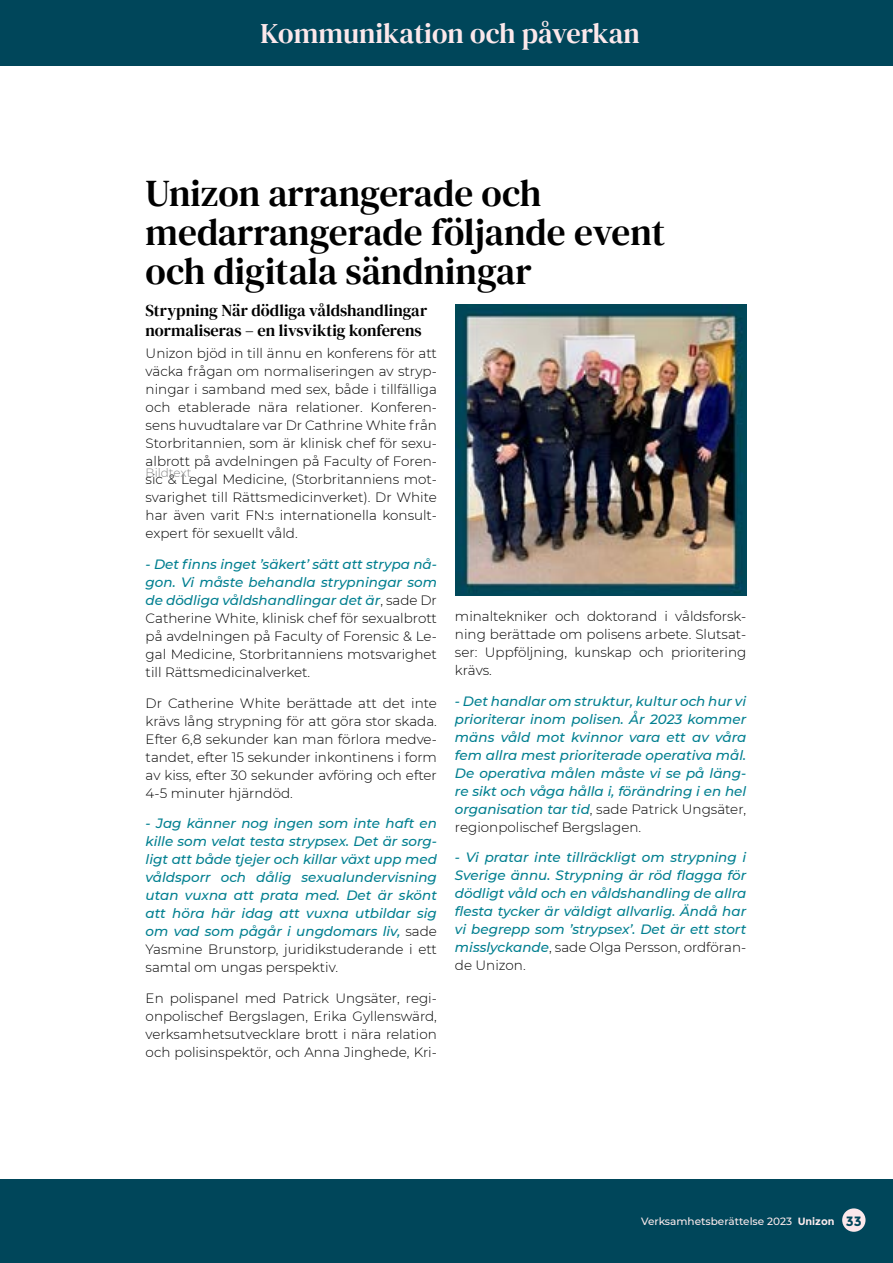
<style>
.page{position:relative;width:893px;height:1263px;background:#fff}
.page>*{position:absolute;margin:0;border:0;box-sizing:border-box;transform-origin:0 0}
.t1{font:37.5px/39px "DM Serif Text";color:#000}
.t2{font:28.5px "DM Serif Text";color:#fce8eb}
.t3{font:16.5px/19.5px "DM Serif Text";letter-spacing:-.005em;color:#000}
.t4{font:300 13.5px/18px "Montserrat";color:#000;text-align:justify}
.t5{font:italic 500 13.5px/18px "Montserrat";color:#007f90;text-align:justify}
.t6{font:300 12px "Montserrat";color:#878787}
.t7{font:500 10.5px "Montserrat";color:#fdecee}
.s1{font-weight:500;font-style:italic;color:#007f90}
.s2{font-weight:300;font-style:normal;color:#000}
.s3{font-weight:700}
.s4{font-weight:700;font-size:13.5px;color:#00465a}
</style>
<div class="page">
<img style="left:455px;top:305px;width:291px;height:290px">
<div style="left:0;top:0;width:893px;height:66px;background:#00465a"></div>
<div style="left:0;top:1179px;width:893px;height:84px;background:#00465a"></div>
<div style="left:842px;top:1208px;width:23px;height:24px;background:#fce8eb;border-radius:50%"></div>
<h2 class="t2" style="left:261px;top:17px;width:381px">Kommunikation och påverkan</h2>
<h1 class="t1" style="left:146px;top:174px;width:521px">Unizon arrangerade och medarrangerade följande event och digitala sändningar</h1>
<p class="t3" style="left:146px;top:301px;width:283px">Strypning När dödliga våldshandlingar normaliseras – en livsviktig konferens</p>
<p class="t4" style="left:146px;top:344px;width:293px">Unizon bjöd in till ännu en konferens för att väcka frågan om normaliseringen av stryp&shy;ningar i samband med sex, både i tillfälliga och etablerade nära relationer. Konferen&shy;sens huvudtalare var Dr Cathrine White från Storbritannien, som är klinisk chef för sexu&shy;albrott på avdelningen på Faculty of Foren&shy;sic &amp; Legal Medicine, (Storbritanniens mot&shy;svarighet till Rättsmedicinverket). Dr White har även varit FN:s internationella konsult&shy;expert för sexuellt våld.</p>
<p class="t4" style="left:146px;top:555px;width:293px"><span class="s1">- Det finns inget ’säkert’ sätt att strypa nå&shy;gon. Vi måste behandla strypningar som de dödliga våldshandlingar det är</span>, sade Dr Catherine White, klinisk chef för sexualbrott på avdelningen på Faculty of Forensic &amp; Le&shy;gal Medicine, Storbritanniens motsvarighet till Rättsmedicinalverket.</p>
<p class="t4" style="left:146px;top:693px;width:293px">Dr Catherine White berättade att det inte krävs lång strypning för att göra stor skada.<br>Efter 6,8 sekunder kan man förlora medve&shy;tandet, efter 15 sekunder inkontinens i form av kiss, efter 30 sekunder avföring och efter 4-5 minuter hjärndöd.</p>
<p class="t5" style="left:146px;top:814px;width:293px">- Jag känner nog ingen som inte haft en kille som velat testa strypsex. Det är sorg&shy;ligt att både tjejer och killar växt upp med våldsporr och dålig sexualundervisning utan vuxna att prata med. Det är skönt att höra här idag att vuxna utbildar sig om vad som pågår i ungdomars liv, <span class="s2">sade Yasmine Brunstorp, juridikstuderande i ett samtal om ungas perspektiv.</span></p>
<p class="t4" style="left:146px;top:989px;width:293px">En polispanel med Patrick Ungsäter, regi&shy;onpolischef Bergslagen, Erika Gyllenswärd, verksamhetsutvecklare brott i nära relation och polisinspektör, och Anna Jinghede, Kri-</p>
<p class="t6" style="left:146px;top:465px;width:47px">Bildtext</p>
<p class="t4" style="left:455px;top:606px;width:293px">minaltekniker och doktorand i våldsforsk&shy;ning berättade om polisens arbete. Slutsat&shy;ser: Uppföljning, kunskap och prioritering krävs.</p>
<p class="t5" style="left:455px;top:691px;width:293px">- Det handlar om struktur, kultur och hur vi prioriterar inom polisen. År 2023 kommer mäns våld mot kvinnor vara ett av våra fem allra mest prioriterade operativa mål.<br>De operativa målen måste vi se på läng&shy;re sikt och våga hålla i, förändring i en hel organisation tar tid<span class="s2">, sade Patrick Ungsäter, regionpolischef Bergslagen.</span></p>
<p class="t5" style="left:455px;top:848px;width:293px">- Vi pratar inte tillräckligt om strypning i Sverige ännu. Strypning är röd flagga för dödligt våld och en våldshandling de allra flesta tycker är väldigt allvarlig. Ändå har vi begrepp som ’strypsex’. Det är ett stort misslyckande<span class="s2">, sade Olga Persson, ordföran&shy;de Unizon.</span></p>
<p class="t7" style="left:641px;top:1214px;width:222px">Verksamhetsberättelse 2023 <span class="s3">Unizon</span> <span class="s4">33</span></p>
</div>
